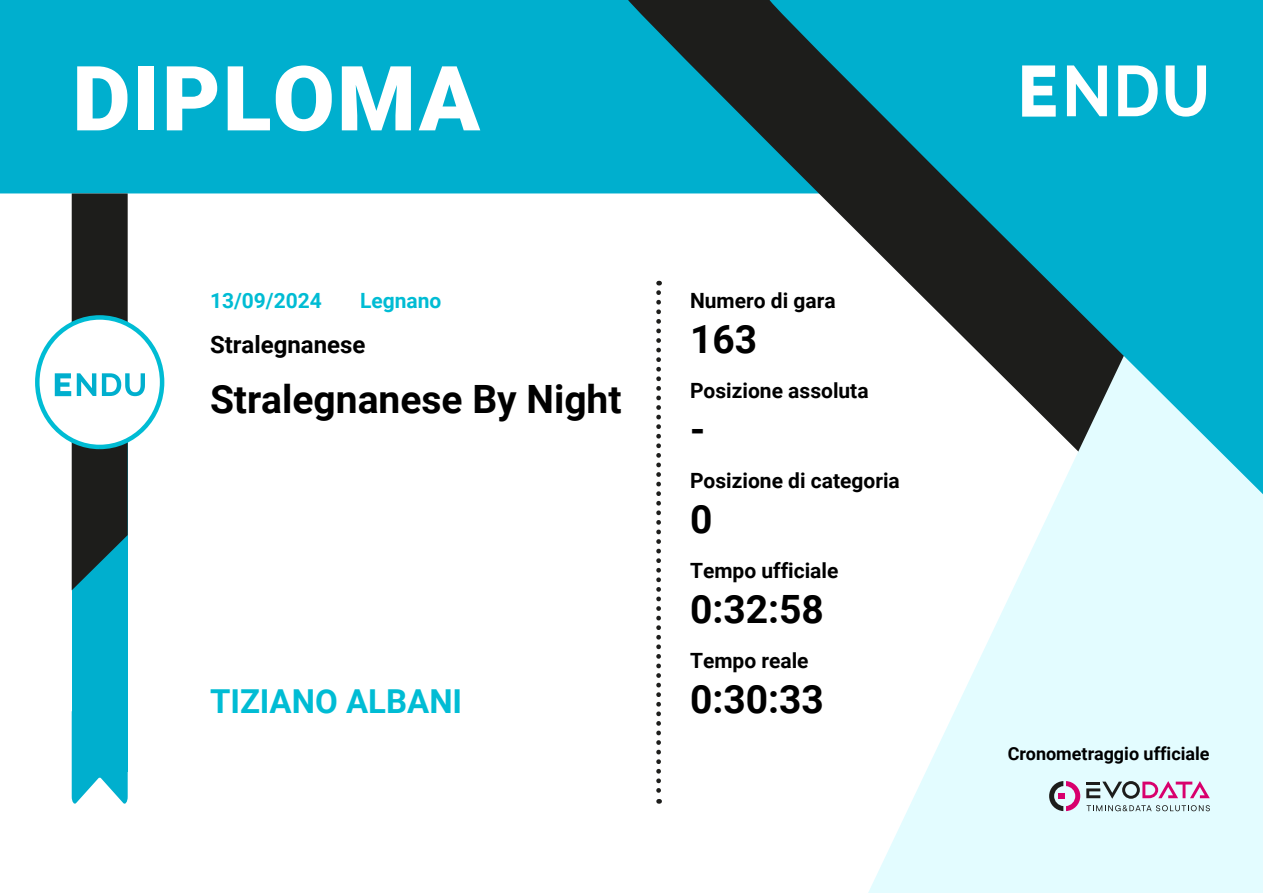
<style>
.page{position:relative;width:1263px;height:893px;background:#fff}
.page>*{position:absolute;margin:0;border:0;box-sizing:border-box;transform-origin:0 0}
.t1{font:900 90px "Roboto";letter-spacing:.025em;color:#fff}
.t2{font:700 39px "Roboto";color:#000}
.t3{font:700 33px "Roboto";color:#00bcd4}
.t4{font:700 24px "Roboto";color:#000}
.t5{font:700 21px "Roboto";color:#000}
.t6{font:700 21px "Roboto";color:#00bcd4}
.t7{font:700 18px "Roboto";color:#000}
</style>
<div class="page">
<div style="left:0;top:0;width:619px;height:193px;background:#00afce"></div>
<svg style="left:619px;top:0;width:144px;height:293px"></svg>
<svg style="left:868px;top:600px;width:395px;height:293px;fill:#e3fcff"></svg>
<svg style="left:763px;top:0;width:500px;height:600px"></svg>
<svg style="left:656px;top:293px;width:5px;height:511px"></svg>
<div style="left:72px;top:388px;width:56px;height:384px;background:#00afce"></div>
<svg style="left:72px;top:772px;width:56px;height:32px"></svg>
<svg style="left:35px;top:315px;width:129px;height:134px"></svg>
<svg style="left:55px;top:193px;width:90px;height:397px"></svg>
<svg style="left:1022px;top:65px;width:184px;height:52px"></svg>
<svg style="left:1049px;top:781px;width:31px;height:30px"></svg>
<svg style="left:1086px;top:781px;width:124px;height:18px;background:#c0a4bb"></svg>
<svg style="left:1086px;top:805px;width:124px;height:6px"></svg>
<h1 class="t1" style="left:72px;top:47px;width:409px">DIPLOMA</h1>
<p class="t6" style="left:210px;top:292px;width:113px">13/09/2024</p>
<p class="t6" style="left:360px;top:292px;width:83px">Legnano</p>
<p class="t4" style="left:210px;top:335px;width:157px">Stralegnanese</p>
<h2 class="t2" style="left:210px;top:384px;width:413px">Stralegnanese By Night</h2>
<h3 class="t3" style="left:210px;top:688px;width:254px">TIZIANO ALBANI</h3>
<p class="t5" style="left:690px;top:292px;width:147px">Numero di gara</p>
<h2 class="t2" style="left:690px;top:324px;width:69px">163</h2>
<p class="t5" style="left:690px;top:382px;width:180px">Posizione assoluta</p>
<h2 class="t2" style="left:690px;top:414px;width:17px">-</h2>
<p class="t5" style="left:690px;top:472px;width:211px">Posizione di categoria</p>
<h2 class="t2" style="left:690px;top:504px;width:24px">0</h2>
<p class="t5" style="left:690px;top:562px;width:150px">Tempo ufficiale</p>
<h2 class="t2" style="left:690px;top:594px;width:135px">0:32:58</h2>
<p class="t5" style="left:690px;top:652px;width:120px">Tempo reale</p>
<h2 class="t2" style="left:690px;top:684px;width:135px">0:30:33</h2>
<p class="t7" style="left:1008px;top:743px;width:203px">Cronometraggio ufficiale</p>
</div>
